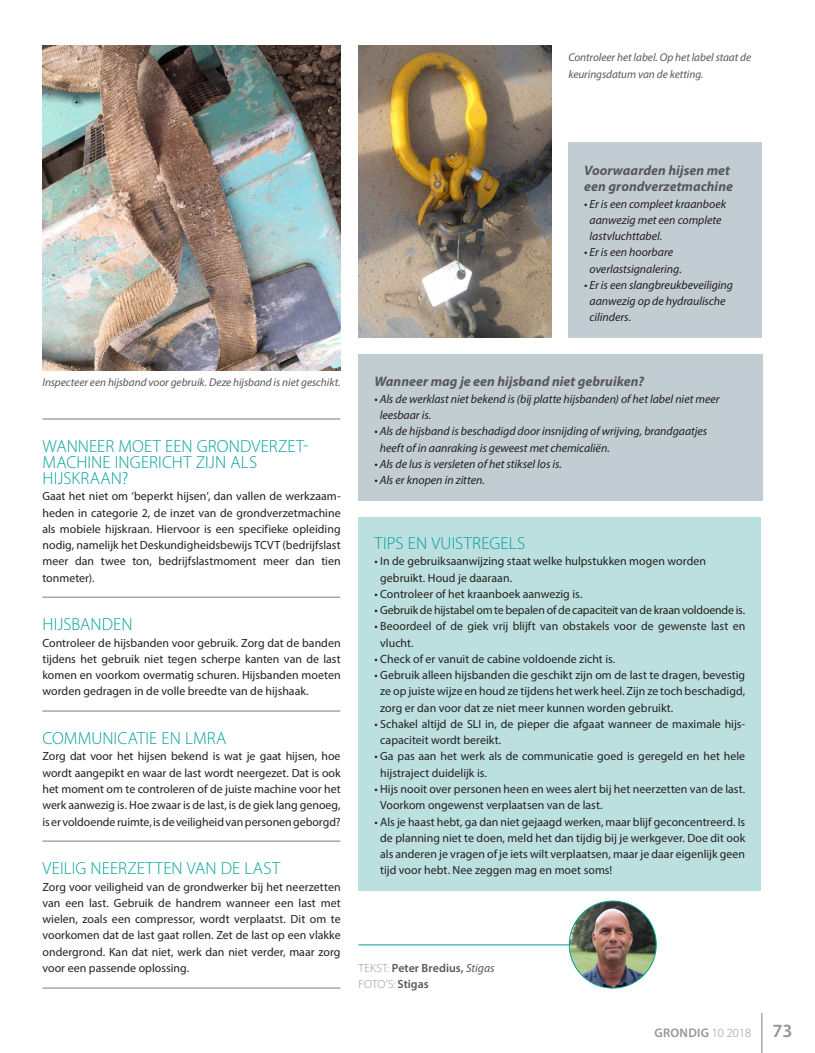
<style>
.page{position:relative;width:815px;height:1053px;background:#fff}
.page>*{position:absolute;margin:0;border:0;box-sizing:border-box;transform-origin:0 0}
.Kop_Cumelaria{font:300 17.5px/16.2px "Myriad Pro";letter-spacing:.005em;color:#00a19a}
.Kopje_kader{font:italic 700 13.75px/16.2px "Myriad Pro";letter-spacing:.005em;color:#57585a}
.t1{font:600 12.5px "Myriad Pro";letter-spacing:.02em;color:#939598}
.Platte_tekst{font:11.88px/16.2px "Myriad Pro";color:#231f20;text-align:justify}
.Kopje_kader-2{font:italic 11.88px/16.2px "Myriad Pro";letter-spacing:-.005em;color:#231f20}
.Platte_tekst-2{font:600 11.88px "Myriad Pro";letter-spacing:.005em;color:#57585a}
.Platte_tekst-3{font:300 11.88px "Myriad Pro";color:#939598}
.Bijschrift{font:italic 11.25px/16.2px "Myriad Pro";letter-spacing:-.005em;color:#57585a}
.s1{font-weight:300;color:#939598}
.s2{font-weight:400;font-style:italic}
.s3{font-weight:600;color:#57585a}
.s4{font-weight:300}
.s5{font-size:18.75px}
</style>
<div class="page">
<hr style="left:761px;top:1012px;width:1px;height:40px;background:#939598">
<hr style="left:358px;top:944px;width:255px;height:1px;background:#00a19a">
<hr style="left:42px;top:596px;width:298px;height:2px;background:#939598">
<hr style="left:42px;top:710px;width:298px;height:1px;background:#939598">
<hr style="left:42px;top:840px;width:298px;height:1px;background:#939598">
<img style="left:569px;top:901px;width:87px;height:86px;border-radius:43px">
<div style="left:568px;top:142px;width:194px;height:195px;background:#c1ccd3"></div>
<img style="left:358px;top:45px;width:194px;height:292px">
<img style="left:43px;top:45px;width:298px;height:325px">
<div style="left:358px;top:354px;width:404px;height:146px;background:#c1ccd3"></div>
<div style="left:358px;top:517px;width:403px;height:373px;background:#bce0df"></div>
<hr style="left:42px;top:418px;width:298px;height:1px;background:#939598">
<hr style="left:42px;top:987px;width:298px;height:1px;background:#939598">
<p class="Bijschrift" style="left:568px;top:49px;width:184px">Controleer het label. Op het label staat de keuringsdatum van de ketting.</p>
<p class="Kopje_kader" style="left:584px;top:162px;width:150px">Voorwaarden hijsen met een grondverzetmachine</p>
<p class="Kopje_kader-2" style="left:590px;top:195px;width:138px;text-indent:-5px">• Er is een compleet kraanboek aanwezig met een complete lastvluchttabel.</p>
<p class="Kopje_kader-2" style="left:590px;top:244px;width:94px;text-indent:-5px">• Er is een hoorbare overlastsignalering.</p>
<p class="Kopje_kader-2" style="left:590px;top:276px;width:145px;text-indent:-5px">• Er is een slangbreukbeveiliging aanwezig op de hydraulische cilinders.</p>
<p class="Bijschrift" style="left:42px;top:374px;width:300px">Inspecteer een hijsband voor gebruik. Deze hijsband is niet geschikt.</p>
<p class="Kop_Cumelaria" style="left:43px;top:438px;width:267px">WANNEER MOET EEN GRONDVERZET-<br>MACHINE INGERICHT ZIJN ALS<br>HIJSKRAAN?</p>
<p class="Platte_tekst" style="left:42px;top:488px;width:300px">Gaat het niet om ‘beperkt hijsen’, dan vallen de werkzaam&shy;heden in categorie 2, de inzet van de grondverzetmachine als mobiele hijskraan. Hiervoor is een specifieke opleiding nodig, namelijk het Deskundigheidsbewijs TCVT (bedrijfslast meer dan twee ton, bedrijfslastmoment meer dan tien tonmeter).</p>
<p class="Kop_Cumelaria" style="left:43px;top:616px;width:91px">HIJSBANDEN</p>
<p class="Platte_tekst" style="left:42px;top:634px;width:300px">Controleer de hijsbanden voor gebruik. Zorg dat de banden tijdens het gebruik niet tegen scherpe kanten van de last komen en voorkom overmatig schuren. Hijsbanden moeten worden gedragen in de volle breedte van de hijshaak.</p>
<p class="Kop_Cumelaria" style="left:43px;top:730px;width:185px">COMMUNICATIE EN LMRA</p>
<p class="Platte_tekst" style="left:42px;top:748px;width:300px">Zorg dat voor het hijsen bekend is wat je gaat hijsen, hoe wordt aangepikt en waar de last wordt neergezet. Dat is ook het moment om te controleren of de juiste machine voor het werk aanwezig is. Hoe zwaar is de last, is de giek lang genoeg, is er voldoende ruimte, is de veiligheid van personen geborgd?</p>
<p class="Kop_Cumelaria" style="left:43px;top:860px;width:239px">VEILIG NEERZETTEN VAN DE LAST</p>
<p class="Platte_tekst" style="left:42px;top:878px;width:300px">Zorg voor veiligheid van de grondwerker bij het neerzetten van een last. Gebruik de handrem wanneer een last met wielen, zoals een compressor, wordt verplaatst. Dit om te voorkomen dat de last gaat rollen. Zet de last op een vlakke ondergrond. Kan dat niet, werk dan niet verder, maar zorg voor een passende oplossing.</p>
<p class="Kopje_kader" style="left:374px;top:373px;width:271px">Wanneer mag je een hijsband niet gebruiken?</p>
<p class="Kopje_kader-2" style="left:380px;top:390px;width:341px;text-indent:-5px">• Als de werklast niet bekend is (bij platte hijsbanden) of het label niet meer leesbaar is.</p>
<p class="Kopje_kader-2" style="left:380px;top:423px;width:329px;text-indent:-5px">• Als de hijsband is beschadigd door insnijding of wrijving, brandgaatjes heeft of in aanraking is geweest met chemicaliën.</p>
<p class="Kopje_kader-2" style="left:374px;top:455px;width:189px">• Als de lus is versleten of het stiksel los is.</p>
<p class="Kopje_kader-2" style="left:374px;top:471px;width:112px">• Als er knopen in zitten.</p>
<p class="Kop_Cumelaria" style="left:375px;top:535px;width:152px">TIPS EN VUISTREGELS</p>
<p class="Platte_tekst" style="left:380px;top:553px;width:327px;text-indent:-6px">• In de gebruiksaanwijzing staat welke hulpstukken mogen worden gebruikt. Houd je daaraan.</p>
<p class="Platte_tekst" style="left:374px;top:585px;width:210px">• Controleer of het kraanboek aanwezig is.</p>
<p class="Platte_tekst" style="left:374px;top:601px;width:372px">• Gebruik de hijstabel om te bepalen of de capaciteit van de kraan voldoende is.</p>
<p class="Platte_tekst" style="left:380px;top:618px;width:367px;text-indent:-6px">• Beoordeel of de giek vrij blijft van obstakels voor de gewenste last en vlucht.</p>
<p class="Platte_tekst" style="left:374px;top:650px;width:243px">• Check of er vanuit de cabine voldoende zicht is.</p>
<p class="Platte_tekst" style="left:380px;top:666px;width:367px;text-indent:-6px">• Gebruik alleen hijsbanden die geschikt zijn om de last te dragen, bevestig ze op juiste wijze en houd ze tijdens het werk heel. Zijn ze toch beschadigd, zorg er dan voor dat ze niet meer kunnen worden gebruikt.</p>
<p class="Platte_tekst" style="left:380px;top:715px;width:367px;text-indent:-6px">• Schakel altijd de SLI in, de pieper die afgaat wanneer de maximale hijs&shy;capaciteit wordt bereikt.</p>
<p class="Platte_tekst" style="left:380px;top:748px;width:367px;text-indent:-6px">• Ga pas aan het werk als de communicatie goed is geregeld en het hele hijstraject duidelijk is.</p>
<p class="Platte_tekst" style="left:380px;top:780px;width:366px;text-indent:-6px">• Hijs nooit over personen heen en wees alert bij het neerzetten van de last.<br>Voorkom ongewenst verplaatsen van de last.</p>
<p class="Platte_tekst" style="left:380px;top:813px;width:367px;text-indent:-6px">• Als je haast hebt, ga dan niet gejaagd werken, maar blijf geconcentreerd. Is de planning niet te doen, meld het dan tijdig bij je werkgever. Doe dit ook als anderen je vragen of je iets wilt verplaatsen, maar je daar eigenlijk geen tijd voor hebt. Nee zeggen mag en moet soms!</p>
<p class="Platte_tekst-2" style="left:358px;top:960px;width:138px"><span class="s1">TEKST:</span> Peter Bredius, <span class="s2">Stigas</span></p>
<p class="Platte_tekst-3" style="left:358px;top:977px;width:72px">FOTO’S: <span class="s3">Stigas</span></p>
<p class="t1" style="left:655px;top:1024px;width:139px">GRONDIG <span class="s4">10 2018</span> <span class="s5">73</span></p>
</div>
